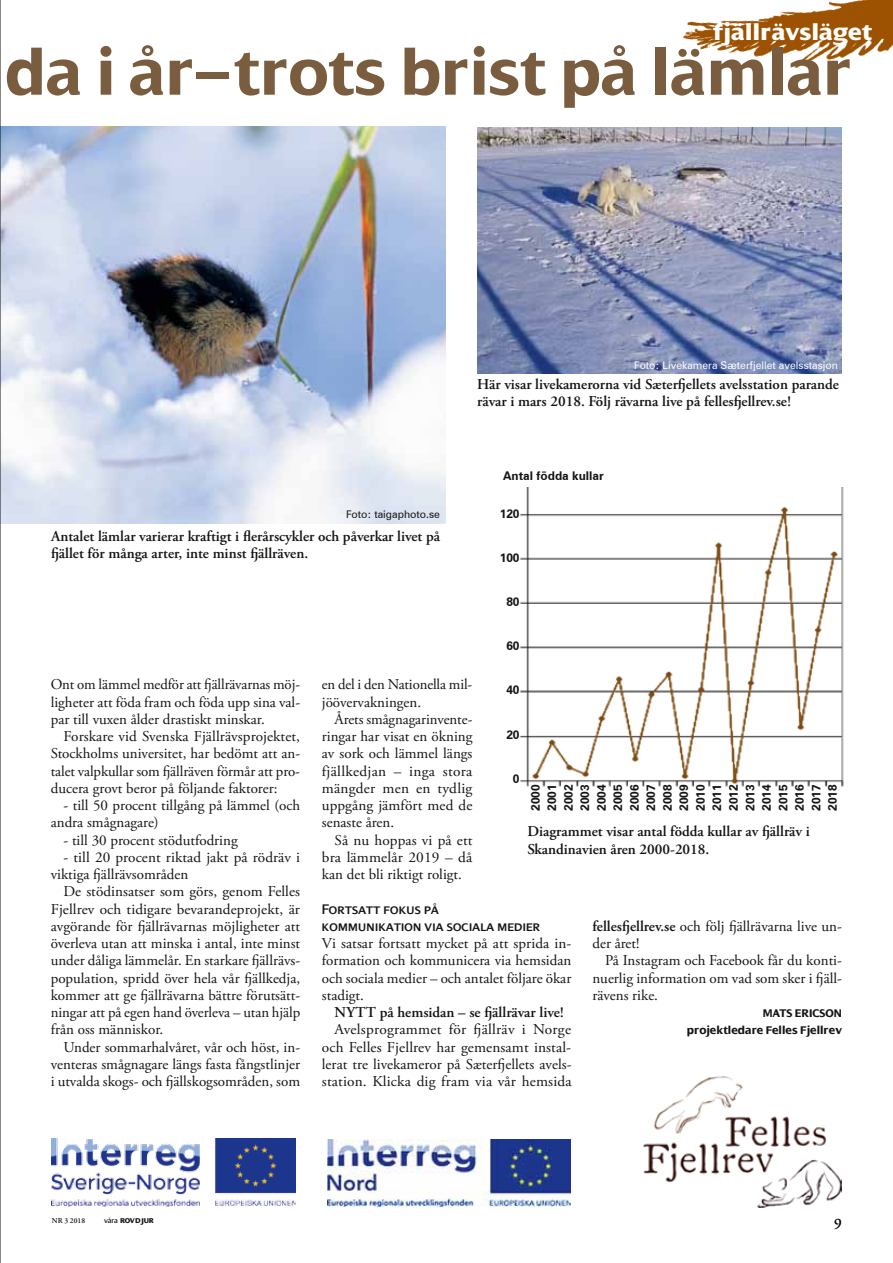
<style>
.page{position:relative;width:893px;height:1263px;background:#fff}
.page>*{position:absolute;margin:0;border:0;box-sizing:border-box;transform-origin:0 0}
.t1{font:700 67.5px "Dialog";color:#7a5d3e}
.t2{font:24px "Dialog X Bold";color:#fff}
.t3{font:16.5px "Adobe Garamond Pro";color:#141412}
.t4{font:15px/17.2px "Adobe Garamond Pro";color:#141412;text-align:justify}
.t5{font:600 15px/17.2px "Adobe Garamond Pro";color:#141412}
.t6{font:15px/17.2px "Dialog Small Caps";color:#141412}
.t7{font:700 12px/16.5px "Zurich BT";color:#141412;text-align:justify}
.t8{font:700 12px/17.2px "Dialog";color:#141412;text-align:right}
.t9{font:10.5px "Zurich BT";color:#fff}
.t10{font:10.5px "Zurich BT";color:#141412}
.t11{font:7.5px "Dialog X Bold";letter-spacing:-.03em;color:#141412}
.t12{font:600 7.5px "Adobe Garamond Pro";color:#141412}
.s1{font-weight:600}
.s2{font-family:"Dialog"}
</style>
<div class="page">
<img style="left:683px;top:0;width:210px;height:68px">
<img style="left:519px;top:488px;width:325px;height:299px">
<img style="left:643px;top:1077px;width:198px;height:130px">
<img style="left:328px;top:1139px;width:243px;height:68px">
<img style="left:52px;top:1138px;width:244px;height:68px">
<img style="left:477px;top:127px;width:364px;height:246px">
<img style="left:1px;top:127px;width:445px;height:396px">
<hr style="left:0;top:0;width:1px;height:1263px;background:#141412">
<h2 class="t2" style="left:713px;top:20px;width:161px">fjällrävsläget</h2>
<h1 class="t1" style="left:5px;top:36px;width:848px">da i år – trots brist på lämlar</h1>
<p class="t9" style="left:634px;top:359px;width:205px">Foto: Livekamera Sæterfjellet avelsstasjon</p>
<p class="t5" style="left:477px;top:376px;width:363px">Här visar livekamerorna vid Sæterfjellets avelsstation parande rävar i mars 2018. Följ rävarna live på fellesfjellrev.se!</p>
<p class="t7" style="left:503px;top:467px;width:102px">Antal födda kullar</p>
<p class="t7" style="left:500px;top:505px;width:21px">120</p>
<p class="t7" style="left:500px;top:549px;width:21px">100</p>
<p class="t7" style="left:506px;top:594px;width:15px">80</p>
<p class="t7" style="left:506px;top:638px;width:15px">60</p>
<p class="t7" style="left:506px;top:682px;width:15px">40</p>
<p class="t7" style="left:506px;top:726px;width:15px">20</p>
<p class="t7" style="left:513px;top:770px;width:8px">0</p>
<p class="t10" style="left:346px;top:508px;width:95px">Foto: taigaphoto.se</p>
<p class="t5" style="left:51px;top:527px;width:391px">Antalet lämlar varierar kraftigt i flerårscykler och påverkar livet på fjället för många arter, inte minst fjällräven.</p>
<p class="t4" style="left:51px;top:676px;width:251px">Ont om lämmel medför att fjällrävarnas möj&shy;ligheter att föda fram och föda upp sina val&shy;par till vuxen ålder drastiskt minskar.</p>
<p class="t4" style="left:51px;top:728px;width:251px;text-indent:13px">Forskare vid Svenska Fjällrävsprojektet, Stockholms universitet, har bedömt att an&shy;talet valpkullar som fjällräven förmår att pro&shy;ducera grovt beror på följande faktorer:</p>
<p class="t4" style="left:51px;top:797px;width:251px;text-indent:13px">- till 50 procent tillgång på lämmel (och andra smågnagare)</p>
<p class="t4" style="left:63px;top:832px;width:176px">- till 30 procent stödutfodring</p>
<p class="t4" style="left:51px;top:849px;width:251px;text-indent:13px">- till 20 procent riktad jakt på rödräv i viktiga fjällrävsområden</p>
<p class="t4" style="left:51px;top:883px;width:251px;text-indent:13px">De stödinsatser som görs, genom Felles Fjellrev och tidigare bevarandeprojekt, är avgörande för fjällrävarnas möjligheter att överleva utan att minska i antal, inte minst under dåliga lämmelår. En starkare fjällrävs&shy;population, spridd över hela vår fjällkedja, kommer att ge fjällrävarna bättre förutsätt&shy;ningar att på egen hand överleva – utan hjälp från oss människor.</p>
<p class="t4" style="left:51px;top:1039px;width:251px;text-indent:13px">Under sommarhalvåret, vår och höst, in&shy;venteras smågnagare längs fasta fångstlinjer i utvalda skogs- och fjällskogsområden, som</p>
<p class="t4" style="left:322px;top:676px;width:152px">en del i den Nationella mil&shy;jöövervakningen.</p>
<p class="t4" style="left:322px;top:711px;width:152px;text-indent:13px">Årets smågnagarinvente&shy;ringar har visat en ökning av sork och lämmel längs fjällkedjan – inga stora mängder men en tydlig uppgång jämfört med de senaste åren.</p>
<p class="t4" style="left:322px;top:832px;width:152px;text-indent:13px">Så nu hoppas vi på ett bra lämmelår 2019 – då kan det bli riktigt roligt.</p>
<p class="t6" style="left:322px;top:900px;width:220px">Fortsatt fokus på kommunikation via sociala medier</p>
<p class="t4" style="left:322px;top:935px;width:251px">Vi satsar fortsatt mycket på att sprida in&shy;formation och kommunicera via hemsidan och sociala medier – och antalet följare ökar stadigt.</p>
<p class="t5" style="left:335px;top:1004px;width:231px">NYTT på hemsidan – se fjällrävar live!</p>
<p class="t4" style="left:322px;top:1021px;width:251px;text-indent:13px">Avelsprogrammet för fjällräv i Norge och Felles Fjellrev har gemensamt instal&shy;lerat tre livekameror på Sæterfjellets avels&shy;station. Klicka dig fram via vår hemsida</p>
<p class="t7" style="left:527px;top:811px;width:28px;rotate:-90deg">2000<br>2001<br>2002<br>2003<br>2004<br>2005<br>2006<br>2007<br>2008<br>2009<br>2010<br>2011<br>2012<br>2013<br>2014<br>2015<br>2016<br>2017<br>2018</p>
<p class="t5" style="left:527px;top:823px;width:284px">Diagrammet visar antal födda kullar av fjällräv i<br>Skandinavien åren 2000-2018.</p>
<p class="t4" style="left:592px;top:918px;width:251px"><span class="s1">fellesfjellrev.se</span> och följ fjällrävarna live un&shy;der året!</p>
<p class="t4" style="left:592px;top:952px;width:251px;text-indent:13px">På Instagram och Facebook får du konti&shy;nuerlig information om vad som sker i fjäll&shy;rävens rike.</p>
<p class="t8" style="left:687px;top:1005px;width:156px">Mats Ericson projektledare Felles Fjellrev</p>
<p class="t12" style="left:52px;top:1216px;width:35px">Nr 3 2018</p>
<p class="t11" style="left:104px;top:1216px;width:51px"><span class="s2">våra</span> rovdjur</p>
<p class="t3" style="left:834px;top:1211px;width:9px">9</p>
</div>
